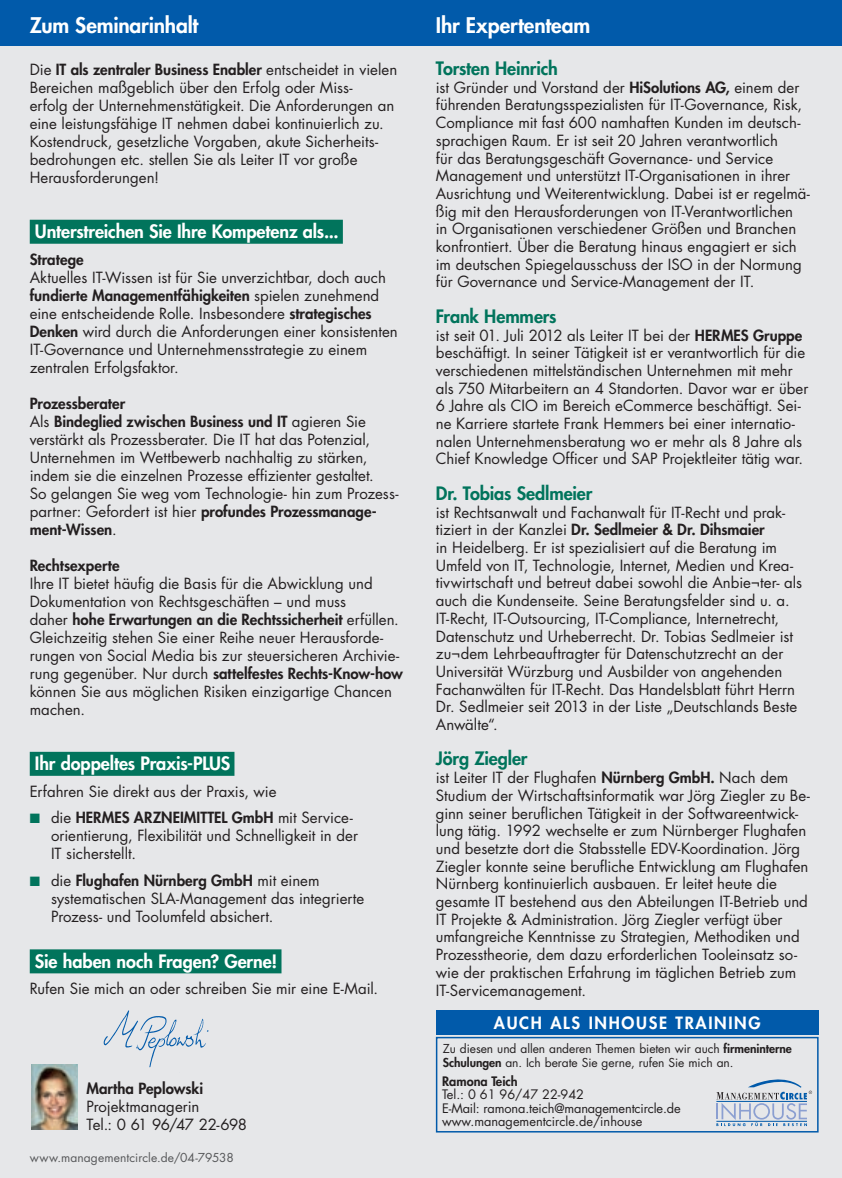
<style>
.page{position:relative;width:842px;height:1178px;background:#fff}
.page>*{position:absolute;margin:0;border:0;box-sizing:border-box;transform-origin:0 0}
.t1{font:800 21px "Futura Std";letter-spacing:-.005em;color:#fff}
.t2{font:800 18px "Futura Std";letter-spacing:-.005em;color:#fff}
.t3{font:800 18px "Futura Std";letter-spacing:-.01em;color:#01745c}
.t4{font:800 16.5px "Futura Std";letter-spacing:.1em;color:#fff}
.t5{font:15px/17.7px "Futura Std";color:#231f20}
.t6{font:800 15px "Futura Std";letter-spacing:.005em;color:#231f20}
.t7{font:12.75px/13.5px "Futura Std";color:#231f20}
.t8{font:800 12.75px "Futura Std";color:#231f20}
.t9{font:12px/13.5px "Futura Std";letter-spacing:-.005em;color:#231f20}
.t10{font:12px "Futura Std";letter-spacing:.01em;color:#57585a}
.s1{font-weight:800}
.s2{color:#01745c}
</style>
<div class="page">
<div style="left:0;top:0;width:842px;height:47px;background:#015aaa"></div>
<div style="left:0;top:47px;width:842px;height:1131px;background:#e6e7e9"></div>
<div style="left:30px;top:220px;width:313px;height:24px;background:#01745c"></div>
<div style="left:30px;top:752px;width:204px;height:24px;background:#01745c"></div>
<div style="left:30px;top:949px;width:251px;height:24px;background:#01745c"></div>
<img style="left:103px;top:1010px;width:106px;height:58px">
<img style="left:32px;top:1065px;width:46px;height:64px">
<div style="left:436px;top:1037px;width:383px;height:95px;border:2px solid #015aaa"></div>
<div style="left:436px;top:1009px;width:383px;height:25px;background:#015aaa"></div>
<svg style="left:716px;top:1079px;width:96px;height:47px"></svg>
<h1 class="t1" style="left:30px;top:12px;width:170px">Zum Seminarinhalt</h1>
<p class="t5" style="left:30px;top:60px;width:369px">Die <span class="s1">IT als zentraler Business Enabler</span> entscheidet in vielen Bereichen maßgeblich über den Erfolg oder Miss-<br>erfolg der Unternehmenstätigkeit. Die Anforderungen an eine leistungsfähige IT nehmen dabei kontinuierlich zu.<br>Kostendruck, gesetzliche Vorgaben, akute Sicherheits&shy;bedrohungen etc. stellen Sie als Leiter IT vor große Herausforderungen!</p>
<p class="t2" style="left:35px;top:220px;width:305px">Unterstreichen Sie Ihre Kompetenz als...</p>
<p class="t6" style="left:30px;top:250px;width:55px">Stratege</p>
<p class="t5" style="left:30px;top:268px;width:370px">Aktuelles IT-Wissen ist für Sie unverzichtbar, doch auch <span class="s1">fundierte Managementfähigkeiten</span> spielen zunehmend eine entscheidende Rolle. Insbesondere <span class="s1">strategisches Denken</span> wird durch die Anforderungen einer konsistenten IT-Governance und Unternehmensstrategie zu einem zentralen Erfolgsfaktor.</p>
<p class="t5" style="left:30px;top:394px;width:370px"><span class="s1">Prozessberater<br></span>Als <span class="s1">Bindeglied zwischen Business und IT</span> agieren Sie verstärkt als Prozessberater. Die IT hat das Potenzial, Unternehmen im Wettbewerb nachhaltig zu stärken, indem sie die einzelnen Prozesse effizienter gestaltet.<br>So gelangen Sie weg vom Technologie- hin zum Prozess&shy;partner: Gefordert ist hier <span class="s1">profundes Prozessmanage&shy;ment-Wissen</span>.</p>
<p class="t6" style="left:30px;top:556px;width:91px">Rechtsexperte</p>
<p class="t5" style="left:30px;top:574px;width:375px">Ihre IT bietet häufig die Basis für die Abwicklung und Dokumentation von Rechtsgeschäften – und muss<br>daher <span class="s1">hohe Erwartungen an die Rechtssicherheit</span> erfüllen.<br>Gleichzeitig stehen Sie einer Reihe neuer Herausforde&shy;rungen von Social Media bis zur steuersicheren Archivie&shy;rung gegenüber. Nur durch <span class="s1">sattelfestes Rechts-Know-how </span>können Sie aus möglichen Risiken einzigartige Chancen machen.</p>
<p class="t2" style="left:35px;top:752px;width:197px">Ihr doppeltes Praxis-PLUS</p>
<p class="t5" style="left:30px;top:782px;width:248px">Erfahren Sie direkt aus der Praxis, wie</p>
<p class="t5" style="left:51px;top:809px;width:309px;text-indent:-21px"><span class="s2">■</span> die <span class="s1">HERMES ARZNEIMITTEL GmbH</span> mit Service&shy;orientierung, Flexibilität und Schnelligkeit in der<br>IT sicherstellt.</p>
<p class="t5" style="left:51px;top:871px;width:315px;text-indent:-21px"><span class="s2">■</span> die <span class="s1">Flughafen Nürnberg GmbH</span> mit einem systematischen SLA-Management das integrierte<br>Prozess- und Toolumfeld absichert.</p>
<p class="t2" style="left:35px;top:950px;width:244px">Sie haben noch Fragen? Gerne!</p>
<p class="t5" style="left:30px;top:980px;width:350px">Rufen Sie mich an oder schreiben Sie mir eine E-Mail.</p>
<p class="t6" style="left:86px;top:1079px;width:118px">Martha Peplowski</p>
<p class="t5" style="left:86px;top:1098px;width:162px">Projektmanagerin<br>Tel.: 0 61 96/47 22-698</p>
<p class="t10" style="left:30px;top:1150px;width:206px">www.managementcircle.de/04-79538</p>
<h1 class="t1" style="left:436px;top:12px;width:156px">Ihr Expertenteam</h1>
<p class="t3" style="left:436px;top:57px;width:124px">Torsten Heinrich</p>
<p class="t5" style="left:436px;top:79px;width:376px">ist Gründer und Vorstand der <span class="s1">HiSolutions AG,</span> einem der führenden Beratungsspezialisten für IT-Governance, Risk, Compliance mit fast 600 namhaften Kunden im deutsch&shy;sprachigen Raum. Er ist seit 20 Jahren verantwortlich<br>für das Beratungsgeschäft Governance- und Service Management und unterstützt IT-Organisationen in ihrer Ausrichtung und Weiterentwicklung. Dabei ist er regelmä&shy;ßig mit den Herausforderungen von IT-Verantwortlichen<br>in Organisationen verschiedener Größen und Branchen konfrontiert. Über die Beratung hinaus engagiert er sich im deutschen Spiegelausschuss der ISO in der Normung für Governance und Service-Management der IT.</p>
<p class="t3" style="left:436px;top:305px;width:122px">Frank Hemmers</p>
<p class="t5" style="left:436px;top:326px;width:374px">ist seit 01. Juli 2012 als Leiter IT bei der <span class="s1">HERMES Gruppe </span>beschäftigt. In seiner Tätigkeit ist er verantwortlich für die verschiedenen mittelständischen Unternehmen mit mehr als 750 Mitarbeitern an 4 Standorten. Davor war er über 6 Jahre als CIO im Bereich eCommerce beschäftigt. Sei&shy;ne Karriere startete Frank Hemmers bei einer internatio&shy;nalen Unternehmensberatung wo er mehr als 8 Jahre als Chief Knowledge Officer und SAP Projektleiter tätig war.</p>
<p class="t3" style="left:436px;top:482px;width:158px">Dr. Tobias Sedlmeier</p>
<p class="t5" style="left:436px;top:503px;width:368px">ist Rechtsanwalt und Fachanwalt für IT-Recht und prak&shy;tiziert in der Kanzlei <span class="s1">Dr. Sedlmeier &amp; Dr. Dihsmaier<br></span>in Heidelberg. Er ist spezialisiert auf die Beratung im Umfeld von IT, Technologie, Internet, Medien und Krea&shy;tivwirtschaft und betreut dabei sowohl die Anbie¬ter- als auch die Kundenseite. Seine Beratungsfelder sind u. a.<br>IT-Recht, IT-Outsourcing, IT-Compliance, Internetrecht, Datenschutz und Urheberrecht. Dr. Tobias Sedlmeier ist zu¬dem Lehrbeauftragter für Datenschutzrecht an der Universität Würzburg und Ausbilder von angehenden Fachanwälten für IT-Recht. Das Handelsblatt führt Herrn Dr. Sedlmeier seit 2013 in der Liste „Deutschlands Beste Anwälte“.</p>
<p class="t3" style="left:436px;top:747px;width:93px">Jörg Ziegler</p>
<p class="t5" style="left:436px;top:769px;width:376px">ist Leiter IT der Flughafen <span class="s1">Nürnberg GmbH.</span> Nach dem Studium der Wirtschaftsinformatik war Jörg Ziegler zu Be&shy;ginn seiner beruflichen Tätigkeit in der Softwareentwick&shy;lung tätig. 1992 wechselte er zum Nürnberger Flughafen und besetzte dort die Stabsstelle EDV-Koordination. Jörg Ziegler konnte seine berufliche Entwicklung am Flughafen Nürnberg kontinuierlich ausbauen. Er leitet heute die gesamte IT bestehend aus den Abteilungen IT-Betrieb und IT Projekte &amp; Administration. Jörg Ziegler verfügt über umfangreiche Kenntnisse zu Strategien, Methodiken und Prozesstheorie, dem dazu erforderlichen Tooleinsatz so&shy;wie der praktischen Erfahrung im täglichen Betrieb zum IT-Servicemanagement.</p>
<p class="t4" style="left:494px;top:1012px;width:107px">AUCH ALS inhouse</p>
<p class="t4" style="left:676px;top:1012px;width:86px">TRAINING</p>
<p class="t9" style="left:443px;top:1042px;width:350px">Zu diesen und allen anderen Themen bieten wir auch <span class="s1">firmeninterne<br>Schulungen</span> an. Ich berate Sie gerne, rufen Sie mich an.</p>
<p class="t8" style="left:442px;top:1073px;width:77px">Ramona Teich</p>
<p class="t7" style="left:442px;top:1088px;width:240px">Tel.: 0 61 96/47 22-942<br>E-Mail: ramona.teich@managementcircle.de www.managementcircle.de/inhouse</p>
</div>
